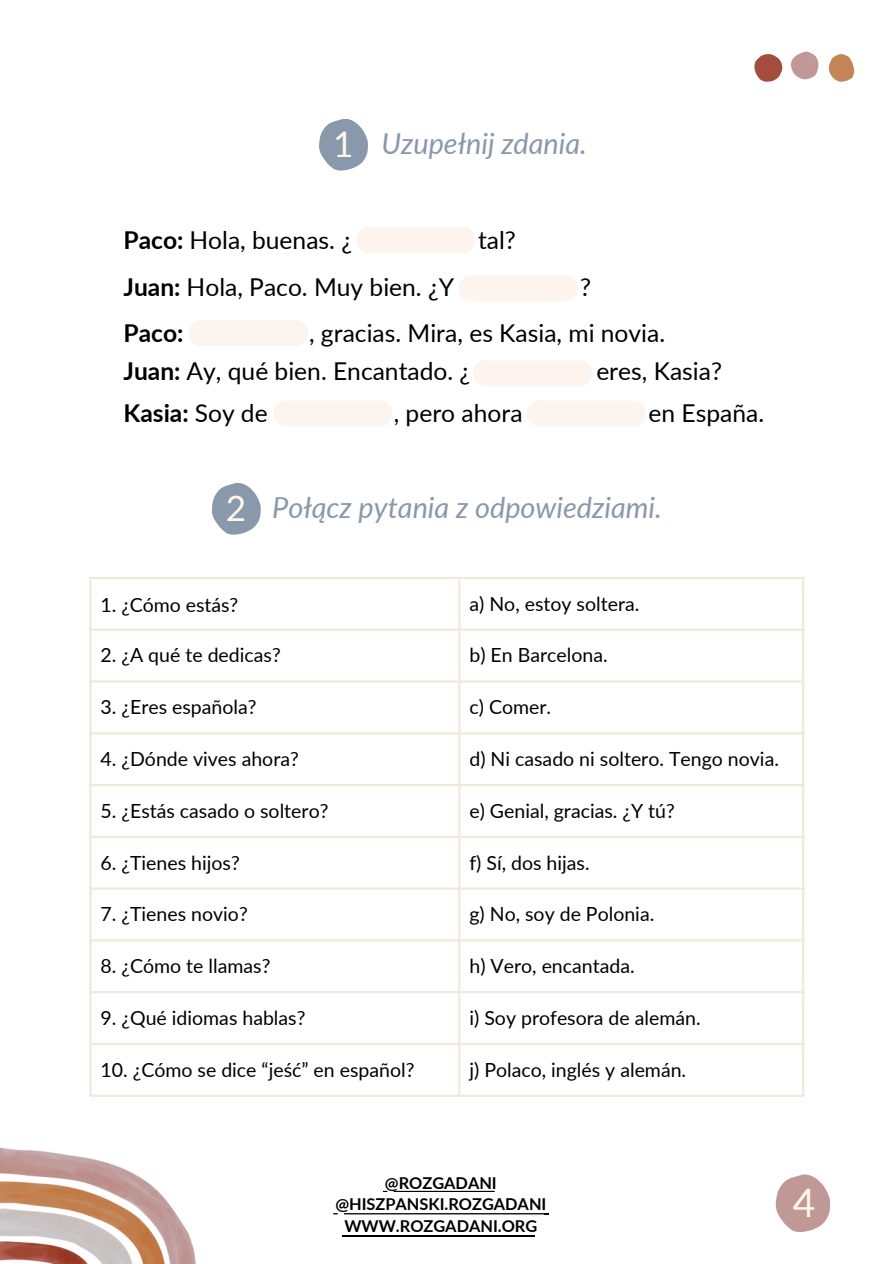
<style>
.page{position:relative;width:894px;height:1264px;background:#fff}
.page>*{position:absolute;margin:0;border:0;box-sizing:border-box;transform-origin:0 0}
.t1{font:39.3px "Lato";color:#fef7e7}
.t2{font:35.25px "Lato";color:#fef7e7}
.t3{font:italic 28.8px "Lato";color:#8998ab}
.t4{font:24.6px "Lato";color:#000}
.t5{font:700 24.6px "Lato";color:#000}
.t6{font:19.5px "Lato";color:#000}
.t7{font:700 16.35px/21.3px "Lato";color:#000;text-align:center}
.s1{font-weight:700}
.s2{font-weight:400}
</style>
<div class="page">
<img style="left:1px;top:1148px;width:195px;height:115px">
<svg style="left:754px;top:54px;width:28px;height:28px"></svg>
<svg style="left:790px;top:51px;width:28px;height:28px"></svg>
<svg style="left:828px;top:54px;width:25px;height:28px"></svg>
<svg style="left:775px;top:1174px;width:54px;height:57px"></svg>
<svg style="left:319px;top:119px;width:49px;height:51px"></svg>
<svg style="left:212px;top:483px;width:48px;height:51px"></svg>
<svg style="left:383px;top:1190px;width:111px;height:2px"></svg>
<hr style="left:342px;top:1235px;width:193px;height:1px;background:#000">
<svg style="left:333px;top:1213px;width:215px;height:1px"></svg>
<div style="left:356px;top:227px;width:119px;height:26px;background:#fdf4ee"></div>
<div style="left:458px;top:275px;width:119px;height:26px;background:#fdf4ee"></div>
<div style="left:189px;top:320px;width:119px;height:26px;background:#fdf4ee"></div>
<div style="left:473px;top:360px;width:119px;height:26px;background:#fdf4ee"></div>
<div style="left:273px;top:400px;width:119px;height:26px;background:#fdf4ee"></div>
<div style="left:526px;top:400px;width:119px;height:26px;background:#fdf4ee"></div>
<hr style="left:89px;top:579px;width:3px;height:515px;background:#f1eada">
<hr style="left:458px;top:579px;width:2px;height:515px;background:#f1eada">
<hr style="left:801px;top:579px;width:3px;height:515px;background:#f1eada">
<hr style="left:89px;top:577px;width:715px;height:2px;background:#f1eada">
<hr style="left:89px;top:628px;width:715px;height:3px;background:#f1eada">
<hr style="left:89px;top:680px;width:715px;height:2px;background:#f1eada">
<hr style="left:89px;top:732px;width:715px;height:2px;background:#f1eada">
<hr style="left:89px;top:784px;width:715px;height:2px;background:#f1eada">
<hr style="left:89px;top:835px;width:715px;height:3px;background:#f1eada">
<hr style="left:89px;top:887px;width:715px;height:2px;background:#f1eada">
<hr style="left:89px;top:939px;width:715px;height:2px;background:#f1eada">
<hr style="left:89px;top:991px;width:715px;height:2px;background:#f1eada">
<hr style="left:89px;top:1042px;width:715px;height:3px;background:#f1eada">
<hr style="left:89px;top:1094px;width:715px;height:2px;background:#f1eada">
<p class="t2" style="left:333px;top:122px;width:22px">1</p>
<p class="t3" style="left:381px;top:126px;width:207px">Uzupełnij zdania.</p>
<h2 class="t4" style="left:123px;top:225px;width:230px"><span class="s1">Paco:</span> Hola, buenas. ¿</h2>
<h2 class="t4" style="left:478px;top:225px;width:39px">tal?</h2>
<p class="t4" style="left:123px;top:271px;width:332px"><span class="s1">Juan:</span> Hola, Paco. Muy bien. ¿Y</p>
<p class="t4" style="left:580px;top:271px;width:12px">?</p>
<h2 class="t5" style="left:123px;top:318px;width:61px">Paco:</h2>
<h2 class="t4" style="left:309px;top:318px;width:357px">, gracias. Mira, es Kasia, mi novia.</h2>
<p class="t4" style="left:123px;top:356px;width:348px"><span class="s1">Juan:</span> Ay, qué bien. Encantado. ¿</p>
<p class="t4" style="left:596px;top:356px;width:127px">eres, Kasia?</p>
<h2 class="t5" style="left:123px;top:398px;width:146px">Kasia: <span class="s2">Soy de</span></h2>
<h2 class="t4" style="left:393px;top:398px;width:130px">, pero ahora</h2>
<h2 class="t4" style="left:648px;top:398px;width:117px">en España.</h2>
<h1 class="t2" style="left:226px;top:486px;width:22px">2</h1>
<h2 class="t3" style="left:272px;top:490px;width:391px">Połącz pytania z odpowiedziami.</h2>
<p class="t6" style="left:101px;top:592px;width:139px">1. ¿Cómo estás?</p>
<p class="t6" style="left:469px;top:591px;width:171px">a) No, estoy soltera.</p>
<p class="t6" style="left:101px;top:643px;width:181px">2. ¿A qué te dedicas?</p>
<h1 class="t6" style="left:469px;top:643px;width:140px">b) En Barcelona.</h1>
<p class="t6" style="left:101px;top:695px;width:157px">3. ¿Eres española?</p>
<p class="t6" style="left:469px;top:695px;width:83px">c) Comer.</p>
<p class="t6" style="left:101px;top:746px;width:200px">4. ¿Dónde vives ahora?</p>
<p class="t6" style="left:469px;top:746px;width:311px">d) Ni casado ni soltero. Tengo novia.</p>
<p class="t6" style="left:101px;top:798px;width:229px">5. ¿Estás casado o soltero?</p>
<p class="t6" style="left:469px;top:798px;width:207px">e) Genial, gracias. ¿Y tú?</p>
<p class="t6" style="left:101px;top:850px;width:141px">6. ¿Tienes hijos?</p>
<p class="t6" style="left:469px;top:850px;width:122px">f) Sí, dos hijas.</p>
<p class="t6" style="left:101px;top:902px;width:148px">7. ¿Tienes novio?</p>
<p class="t6" style="left:469px;top:902px;width:186px">g) No, soy de Polonia.</p>
<p class="t6" style="left:101px;top:953px;width:171px">8. ¿Cómo te llamas?</p>
<p class="t6" style="left:469px;top:953px;width:167px">h) Vero, encantada.</p>
<p class="t6" style="left:101px;top:1005px;width:206px">9. ¿Qué idiomas hablas?</p>
<p class="t6" style="left:469px;top:1005px;width:232px">i) Soy profesora de alemán.</p>
<p class="t6" style="left:101px;top:1057px;width:315px">10. ¿Cómo se dice “jeść” en español?</p>
<p class="t6" style="left:469px;top:1057px;width:218px">j) Polaco, inglés y alemán.</p>
<p class="t7" style="left:335px;top:1171px;width:212px">@ROZGADANI @HISZPANSKI.ROZGADANI<br>WWW.ROZGADANI.ORG</p>
<h2 class="t1" style="left:792px;top:1178px;width:24px">4</h2>
</div>
